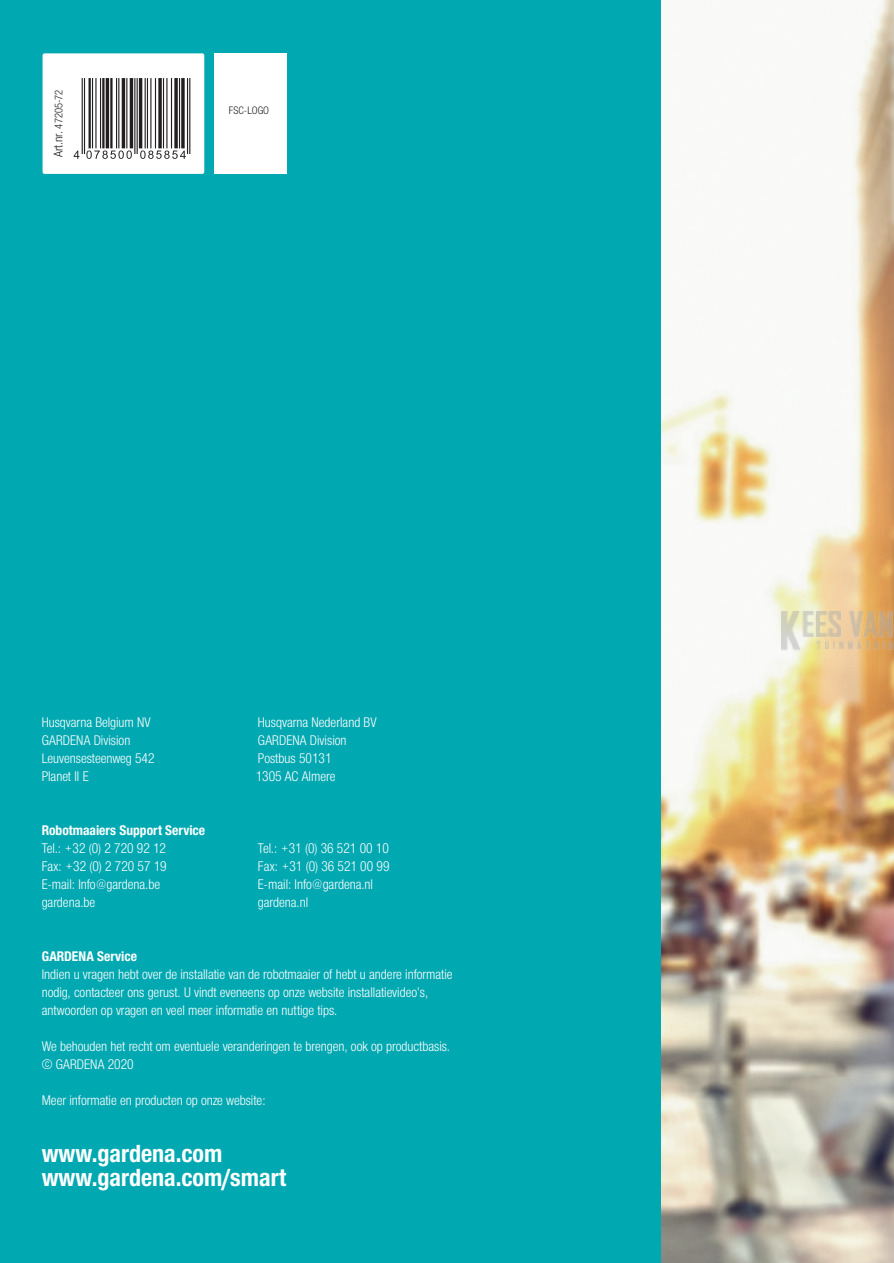
<style>
.page{position:relative;width:894px;height:1263px;background:#fff}
.page>*{position:absolute;margin:0;border:0;box-sizing:border-box;transform-origin:0 0}
.t1{font:700 24px/24px "Gardena Sans Cond";color:#fff}
.t2{font:13.5px/18px "Gardena Sans Cond";color:#fff}
.t3{font:700 13.5px "Gardena Sans Cond";color:#fff}
.t4{font:10.5px "Gardena Sans Cond";color:#231f20}
.s1{font-size:12px}
</style>
<div class="page">
<div style="left:0;top:0;width:661px;height:1263px;background:#00a8b1"></div>
<img style="left:661px;top:0;width:232px;height:1263px">
<svg style="left:43px;top:53px;width:161px;height:121px"></svg>
<div style="left:214px;top:53px;width:72px;height:120px;background:#fff"></div>
<hr style="left:189px;top:78px;width:1px;height:76px;background:#231f20">
<hr style="left:187px;top:78px;width:1px;height:76px;background:#231f20">
<hr style="left:181px;top:78px;width:3px;height:70px;background:#231f20">
<hr style="left:179px;top:78px;width:1px;height:70px;background:#231f20">
<svg style="left:174px;top:78px;width:4px;height:70px"></svg>
<hr style="left:171px;top:78px;width:1px;height:70px;background:#231f20">
<hr style="left:166px;top:78px;width:1px;height:70px;background:#231f20">
<hr style="left:163px;top:78px;width:1px;height:70px;background:#231f20">
<svg style="left:158px;top:78px;width:4px;height:70px"></svg>
<hr style="left:155px;top:78px;width:1px;height:70px;background:#231f20">
<hr style="left:150px;top:78px;width:1px;height:70px;background:#231f20">
<hr style="left:147px;top:78px;width:1px;height:70px;background:#231f20">
<hr style="left:144px;top:78px;width:2px;height:70px;background:#231f20">
<hr style="left:139px;top:78px;width:3px;height:70px;background:#231f20">
<hr style="left:136px;top:78px;width:2px;height:76px;background:#231f20">
<hr style="left:134px;top:78px;width:1px;height:76px;background:#231f20">
<hr style="left:130px;top:78px;width:3px;height:70px;background:#231f20">
<hr style="left:126px;top:78px;width:1px;height:70px;background:#231f20">
<hr style="left:122px;top:78px;width:3px;height:70px;background:#231f20">
<hr style="left:118px;top:78px;width:1px;height:70px;background:#231f20">
<hr style="left:116px;top:78px;width:1px;height:70px;background:#231f20">
<hr style="left:110px;top:78px;width:2px;height:70px;background:#231f20">
<hr style="left:106px;top:78px;width:3px;height:70px;background:#231f20">
<hr style="left:102px;top:78px;width:2px;height:70px;background:#231f20">
<hr style="left:100px;top:78px;width:1px;height:70px;background:#231f20">
<hr style="left:95px;top:78px;width:1px;height:70px;background:#231f20">
<hr style="left:92px;top:78px;width:1px;height:70px;background:#231f20">
<hr style="left:88px;top:78px;width:3px;height:70px;background:#231f20">
<hr style="left:84px;top:78px;width:1px;height:76px;background:#231f20">
<hr style="left:82px;top:78px;width:1px;height:76px;background:#231f20">
<svg style="left:74px;top:151px;width:112px;height:8px"></svg>
<img style="left:780px;top:612px;width:113px;height:39px">
<p class="t4" style="left:51px;top:157px;width:69px;rotate:-90deg"><span class="s1">Art.nr.</span> 47205-72</p>
<p class="t4" style="left:229px;top:102px;width:42px">FSC-LOGO</p>
<p class="t2" style="left:42px;top:712px;width:110px">Husqvarna Belgium NV</p>
<p class="t2" style="left:258px;top:712px;width:120px">Husqvarna Nederland BV</p>
<p class="t2" style="left:42px;top:730px;width:90px">GARDENA Division</p>
<p class="t2" style="left:258px;top:730px;width:90px">GARDENA Division</p>
<p class="t2" style="left:42px;top:748px;width:114px">Leuvensesteenweg 542</p>
<p class="t2" style="left:258px;top:748px;width:75px">Postbus 50131</p>
<p class="t2" style="left:42px;top:766px;width:48px">Planet II E</p>
<p class="t2" style="left:256px;top:766px;width:81px">1305 AC Almere</p>
<p class="t3" style="left:42px;top:820px;width:165px">Robotmaaiers Support Service</p>
<p class="t2" style="left:42px;top:838px;width:126px">Tel.: +32 (0) 2 720 92 12</p>
<p class="t2" style="left:258px;top:838px;width:132px">Tel.: +31 (0) 36 521 00 10</p>
<p class="t2" style="left:42px;top:856px;width:126px">Fax: +32 (0) 2 720 57 19</p>
<p class="t2" style="left:258px;top:856px;width:133px">Fax: +31 (0) 36 521 00 99</p>
<p class="t2" style="left:42px;top:874px;width:120px">E-mail: Info@gardena.be</p>
<p class="t2" style="left:258px;top:874px;width:117px">E-mail: Info@gardena.nl</p>
<p class="t2" style="left:42px;top:892px;width:55px">gardena.be</p>
<p class="t2" style="left:258px;top:892px;width:52px">gardena.nl</p>
<p class="t3" style="left:42px;top:946px;width:97px">GARDENA Service</p>
<p class="t2" style="left:42px;top:964px;width:412px">Indien u vragen hebt over de installatie van de robotmaaier of hebt u andere informatie nodig, contacteer ons gerust. U vindt eveneens op onze website installatievideo’s, antwoorden op vragen en veel meer informatie en nuttige tips.</p>
<p class="t2" style="left:42px;top:1036px;width:410px">We behouden het recht om eventuele veranderingen te brengen, ook op productbasis. © GARDENA 2020</p>
<p class="t2" style="left:42px;top:1090px;width:225px">Meer informatie en producten op onze website:</p>
<h1 class="t1" style="left:42px;top:1140px;width:246px">www.gardena.com www.gardena.com/smart</h1>
</div>
